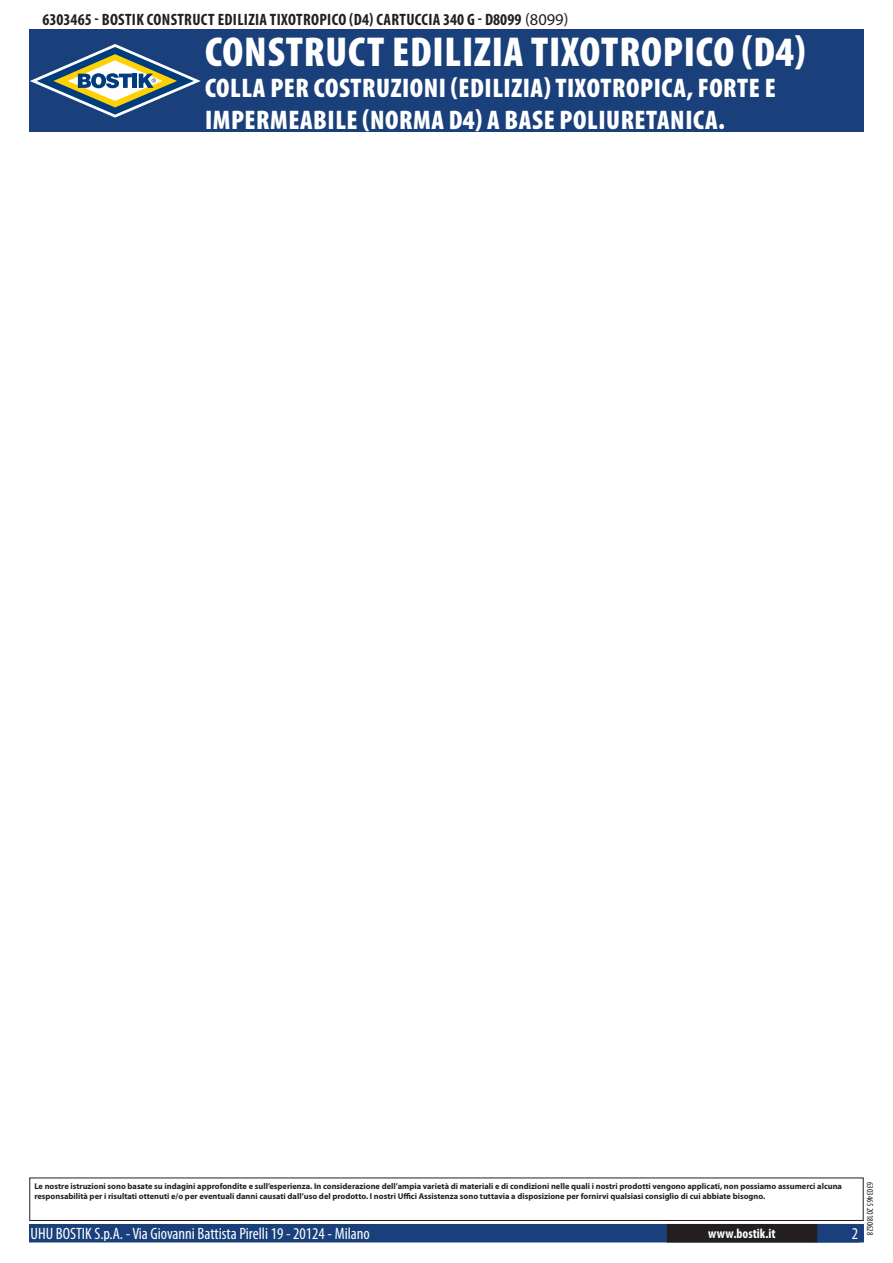
<style>
.page{position:relative;width:893px;height:1263px;background:#fff}
.page>*{position:absolute;margin:0;border:0;box-sizing:border-box;transform-origin:0 0}
.t1{font:900 condensed 42px "Myriad Pro";letter-spacing:.02em;color:#fff}
.t2{font:900 condensed 27px/32.4px "Myriad Pro";letter-spacing:.02em;color:#fff}
.t3{font:700 condensed 16.5px "Myriad Pro";letter-spacing:.02em;color:#231f20}
.t4{font:condensed 16.5px "Myriad Pro";color:#fff}
.t5{font:700 condensed 13.5px "Myriad Pro";color:#fff}
.t6{font:condensed 9px "Myriad Pro";color:#231f20}
.t7{font:700 8.4px/10.1px "Myriad Pro";color:#231f20}
.s1{font-weight:400;font-stretch:normal}
</style>
<div class="page">
<div style="left:30px;top:1225px;width:833px;height:17px;background:#19407a"></div>
<div style="left:29px;top:1224px;width:835px;height:18px;border:2px solid #19407a"></div>
<div style="left:816px;top:1224px;width:44px;height:18px;border:2px solid #19407a"></div>
<div style="left:668px;top:1225px;width:148px;height:17px;background:#231f20"></div>
<div style="left:667px;top:1224px;width:150px;height:18px;border:2px solid #231f20"></div>
<div style="left:29px;top:1177px;width:835px;height:44px;border:1px solid #231f20"></div>
<div style="left:30px;top:30px;width:834px;height:102px;background:#19407a"></div>
<svg style="left:30px;top:44px;width:171px;height:74px"></svg>
<h3 class="t3" style="left:43px;top:9px;width:528px">6303465 - BOSTIK CONSTRUCT EDILIZIA TIXOTROPICO (D4) CARTUCCIA 340 G - D8099 <span class="s1">(8099)</span></h3>
<h1 class="t1" style="left:205px;top:25px;width:602px">CONSTRUCT EDILIZIA TIXOTROPICO (D4)</h1>
<h2 class="t2" style="left:205px;top:71px;width:572px">COLLA PER COSTRUZIONI (EDILIZIA) TIXOTROPICA, FORTE E<br>IMPERMEABILE (NORMA D4) A BASE POLIURETANICA.</h2>
<p class="t7" style="left:34px;top:1181px;width:809px">Le nostre istruzioni sono basate su indagini approfondite e sull’esperienza. In considerazione dell’ampia varietà di materiali e di condizioni nelle quali i nostri prodotti vengono applicati, non possiamo assumerci alcuna responsabilità per i risultati ottenuti e/o per eventuali danni causati dall’uso del prodotto. I nostri Uffici Assistenza sono tuttavia a disposizione per fornirvi qualsiasi consiglio di cui abbiate bisogno.</p>
<h3 class="t4" style="left:31px;top:1224px;width:341px">UHU BOSTIK S.p.A. - Via Giovanni Battista Pirelli 19 - 20124 - Milano</h3>
<h3 class="t5" style="left:708px;top:1225px;width:69px">WWW.BOSTIK.IT</h3>
<h3 class="t4" style="left:852px;top:1224px;width:8px">2</h3>
<p class="t6" style="left:875px;top:1182px;width:55px;rotate:90deg">6303465 20180628</p>
</div>
